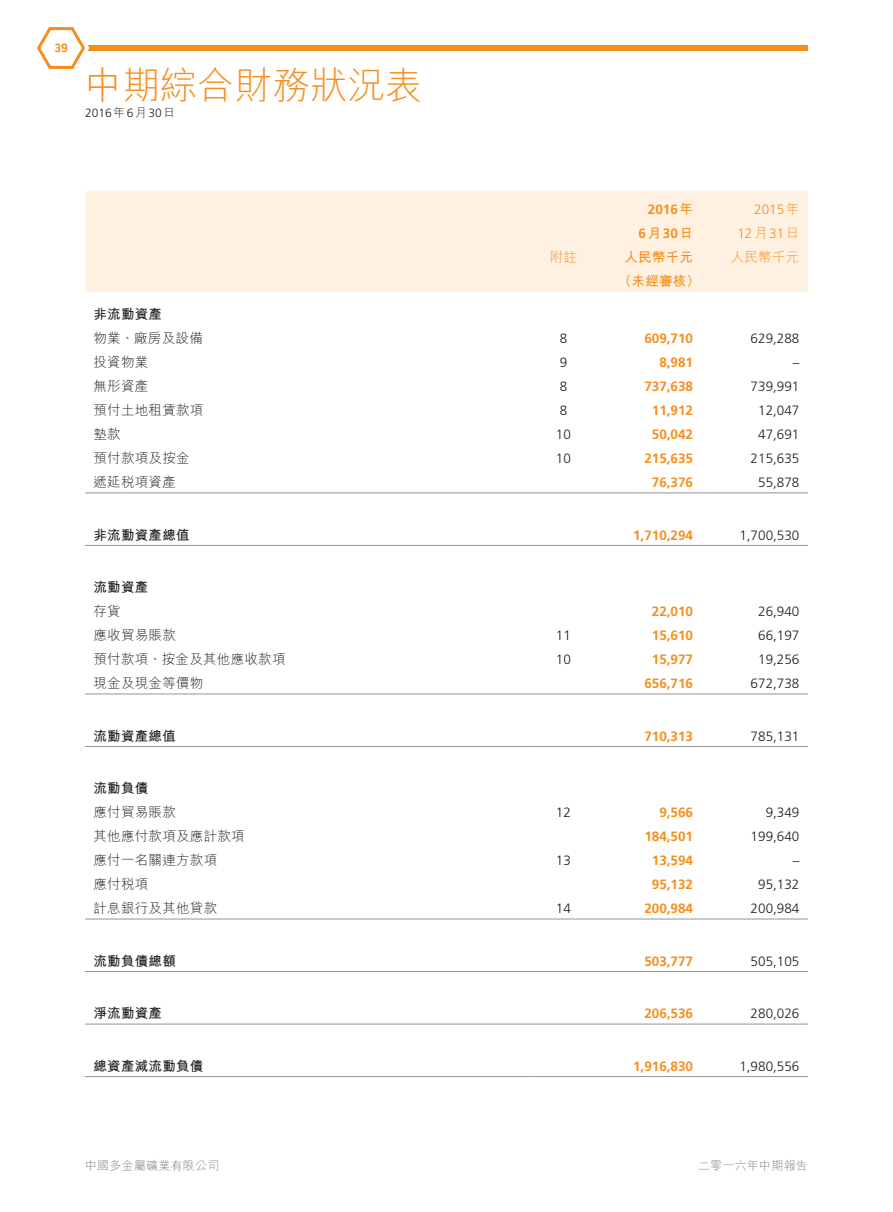
<style>
.page{position:relative;width:893px;height:1212px;background:#fff}
.page>*{position:absolute;margin:0;border:0;box-sizing:border-box;transform-origin:0 0}
.t1{font:300 37.5px "M Hei HK";color:#f68e1e}
._50_Table_txt{font:700 13.5px "Frutiger LT Std";color:#f68e1e}
._50_Table_txt-2{font:300 13.5px "Frutiger LT Std";color:#231f20}
._50_Table_txt-3{font:300 13.5px "M Hei HK";letter-spacing:.02em;color:#231f20}
._50_Table_txt-4{font:700 13.5px "M Hei HK";letter-spacing:.02em;color:#231f20}
._50_Table_txt-5{font:300 13.5px "Frutiger LT Std";color:#f68e1e}
._50_Table_txt-6{font:700 13.5px "M Hei HK";letter-spacing:.02em;color:#f68e1e}
._50_Table_txt-7{font:300 13.5px "M Hei HK";letter-spacing:.02em;color:#f68e1e}
.t2{font:300 12px "M Hei HK";letter-spacing:.02em;color:#808285}
.t3{font:300 12px "Frutiger LT Std";color:#231f20}
.t4{font:700 12px "Battersea";color:#f68e1e}
.s1{font-family:"M Hei HK"}
</style>
<div class="page">
<div style="left:82px;top:45px;width:725px;height:6px;background:#f68e1e"></div>
<svg style="left:37px;top:27px;width:52px;height:42px"></svg>
<div style="left:85px;top:191px;width:723px;height:101px;background:#fef1e2"></div>
<hr style="left:85px;top:492px;width:446px;height:1px;background:#939598">
<hr style="left:531px;top:492px;width:64px;height:1px;background:#939598">
<hr style="left:595px;top:492px;width:107px;height:1px;background:#939598">
<hr style="left:702px;top:492px;width:106px;height:1px;background:#939598">
<hr style="left:85px;top:545px;width:446px;height:1px;background:#939598">
<hr style="left:531px;top:545px;width:64px;height:1px;background:#939598">
<hr style="left:595px;top:545px;width:107px;height:1px;background:#939598">
<hr style="left:702px;top:545px;width:106px;height:1px;background:#939598">
<hr style="left:85px;top:693px;width:446px;height:1px;background:#939598">
<hr style="left:531px;top:693px;width:64px;height:1px;background:#939598">
<hr style="left:595px;top:693px;width:107px;height:1px;background:#939598">
<hr style="left:702px;top:693px;width:106px;height:1px;background:#939598">
<hr style="left:85px;top:746px;width:446px;height:1px;background:#939598">
<hr style="left:531px;top:746px;width:64px;height:1px;background:#939598">
<hr style="left:595px;top:746px;width:107px;height:1px;background:#939598">
<hr style="left:702px;top:746px;width:106px;height:1px;background:#939598">
<hr style="left:85px;top:919px;width:446px;height:1px;background:#939598">
<hr style="left:531px;top:919px;width:64px;height:1px;background:#939598">
<hr style="left:595px;top:919px;width:107px;height:1px;background:#939598">
<hr style="left:702px;top:919px;width:106px;height:1px;background:#939598">
<hr style="left:85px;top:971px;width:446px;height:1px;background:#939598">
<hr style="left:531px;top:971px;width:64px;height:1px;background:#939598">
<hr style="left:595px;top:971px;width:107px;height:1px;background:#939598">
<hr style="left:702px;top:971px;width:106px;height:1px;background:#939598">
<hr style="left:85px;top:1024px;width:446px;height:1px;background:#939598">
<hr style="left:531px;top:1024px;width:64px;height:1px;background:#939598">
<hr style="left:595px;top:1024px;width:107px;height:1px;background:#939598">
<hr style="left:702px;top:1024px;width:106px;height:1px;background:#939598">
<hr style="left:85px;top:1076px;width:446px;height:1px;background:#939598">
<hr style="left:531px;top:1076px;width:64px;height:1px;background:#939598">
<hr style="left:595px;top:1076px;width:107px;height:1px;background:#939598">
<hr style="left:702px;top:1076px;width:106px;height:1px;background:#939598">
<p class="t4" style="left:54px;top:41px;width:15px">39</p>
<p class="t1" style="left:85px;top:66px;width:339px">中期綜合財務狀況表</p>
<p class="t3" style="left:85px;top:106px;width:92px">2016<span class="s1">年</span>6<span class="s1">月</span>30<span class="s1">日</span></p>
<p class="_50_Table_txt-4" style="left:94px;top:304px;width:70px">非流動資產</p>
<p class="_50_Table_txt-3" style="left:94px;top:331px;width:111px">物業、廠房及設備</p>
<p class="_50_Table_txt-3" style="left:94px;top:355px;width:56px">投資物業</p>
<p class="_50_Table_txt-3" style="left:94px;top:379px;width:56px">無形資產</p>
<p class="_50_Table_txt-3" style="left:94px;top:403px;width:111px">預付土地租賃款項</p>
<p class="_50_Table_txt-3" style="left:94px;top:427px;width:29px">墊款</p>
<p class="_50_Table_txt-3" style="left:94px;top:451px;width:98px">預付款項及按金</p>
<p class="_50_Table_txt-3" style="left:94px;top:475px;width:84px">遞延稅項資產</p>
<p class="_50_Table_txt-4" style="left:94px;top:525px;width:98px">非流動資產總值</p>
<p class="_50_Table_txt-4" style="left:94px;top:577px;width:56px">流動資產</p>
<p class="_50_Table_txt-3" style="left:94px;top:604px;width:29px">存貨</p>
<p class="_50_Table_txt-3" style="left:94px;top:628px;width:84px">應收貿易賬款</p>
<p class="_50_Table_txt-3" style="left:94px;top:652px;width:193px">預付款項、按金及其他應收款項</p>
<p class="_50_Table_txt-3" style="left:94px;top:676px;width:111px">現金及現金等價物</p>
<p class="_50_Table_txt-4" style="left:94px;top:726px;width:84px">流動資產總值</p>
<p class="_50_Table_txt-4" style="left:94px;top:778px;width:56px">流動負債</p>
<p class="_50_Table_txt-3" style="left:94px;top:805px;width:84px">應付貿易賬款</p>
<p class="_50_Table_txt-3" style="left:94px;top:829px;width:153px">其他應付款項及應計款項</p>
<p class="_50_Table_txt-3" style="left:94px;top:853px;width:125px">應付一名關連方款項</p>
<p class="_50_Table_txt-3" style="left:94px;top:877px;width:56px">應付稅項</p>
<p class="_50_Table_txt-3" style="left:94px;top:901px;width:125px">計息銀行及其他貸款</p>
<p class="_50_Table_txt-4" style="left:94px;top:951px;width:84px">流動負債總額</p>
<p class="_50_Table_txt-4" style="left:94px;top:1003px;width:70px">淨流動資產</p>
<p class="_50_Table_txt-4" style="left:94px;top:1056px;width:111px">總資產減流動負債</p>
<p class="t2" style="left:85px;top:1160px;width:136px">中國多金屬礦業有限公司</p>
<p class="_50_Table_txt" style="left:648px;top:201px;width:47px">2016<span class="s1">年</span></p>
<p class="_50_Table_txt-5" style="left:754px;top:201px;width:47px">2015 <span class="s1">年</span></p>
<p class="_50_Table_txt" style="left:638px;top:225px;width:56px">6<span class="s1">月</span>30<span class="s1">日</span></p>
<p class="_50_Table_txt-5" style="left:737px;top:225px;width:64px">12<span class="s1">月</span>31<span class="s1">日</span></p>
<p class="_50_Table_txt-7" style="left:550px;top:250px;width:29px">附註</p>
<p class="_50_Table_txt-6" style="left:624px;top:247px;width:70px">人民幣千元</p>
<p class="_50_Table_txt-7" style="left:731px;top:250px;width:70px">人民幣千元</p>
<p class="_50_Table_txt-6" style="left:618px;top:271px;width:83px">（未經審核(</p>
<p class="_50_Table_txt-2" style="left:560px;top:331px;width:9px">8</p>
<p class="_50_Table_txt" style="left:644px;top:330px;width:50px">609,710</p>
<p class="_50_Table_txt-2" style="left:751px;top:331px;width:50px">629,288</p>
<p class="_50_Table_txt-2" style="left:560px;top:355px;width:9px">9</p>
<p class="_50_Table_txt" style="left:659px;top:354px;width:35px">8,981</p>
<p class="_50_Table_txt-2" style="left:793px;top:355px;width:8px">–</p>
<p class="_50_Table_txt-2" style="left:560px;top:379px;width:9px">8</p>
<p class="_50_Table_txt" style="left:644px;top:378px;width:50px">737,638</p>
<p class="_50_Table_txt-2" style="left:751px;top:379px;width:50px">739,991</p>
<p class="_50_Table_txt-2" style="left:560px;top:403px;width:9px">8</p>
<p class="_50_Table_txt" style="left:652px;top:402px;width:43px">11,912</p>
<p class="_50_Table_txt-2" style="left:758px;top:403px;width:43px">12,047</p>
<p class="_50_Table_txt-2" style="left:556px;top:427px;width:17px">10</p>
<p class="_50_Table_txt" style="left:652px;top:426px;width:43px">50,042</p>
<p class="_50_Table_txt-2" style="left:758px;top:427px;width:43px">47,691</p>
<p class="_50_Table_txt-2" style="left:556px;top:451px;width:17px">10</p>
<p class="_50_Table_txt" style="left:644px;top:450px;width:50px">215,635</p>
<p class="_50_Table_txt-2" style="left:751px;top:451px;width:50px">215,635</p>
<p class="_50_Table_txt" style="left:652px;top:474px;width:43px">76,376</p>
<p class="_50_Table_txt-2" style="left:758px;top:475px;width:43px">55,878</p>
<p class="_50_Table_txt" style="left:633px;top:527px;width:62px">1,710,294</p>
<p class="_50_Table_txt-2" style="left:739px;top:527px;width:62px">1,700,530</p>
<p class="_50_Table_txt" style="left:652px;top:603px;width:43px">22,010</p>
<p class="_50_Table_txt-2" style="left:758px;top:604px;width:43px">26,940</p>
<p class="_50_Table_txt-2" style="left:556px;top:628px;width:17px">11</p>
<p class="_50_Table_txt" style="left:652px;top:627px;width:43px">15,610</p>
<p class="_50_Table_txt-2" style="left:758px;top:628px;width:43px">66,197</p>
<p class="_50_Table_txt-2" style="left:556px;top:652px;width:17px">10</p>
<p class="_50_Table_txt" style="left:652px;top:651px;width:43px">15,977</p>
<p class="_50_Table_txt-2" style="left:758px;top:652px;width:43px">19,256</p>
<p class="_50_Table_txt" style="left:644px;top:675px;width:50px">656,716</p>
<p class="_50_Table_txt-2" style="left:751px;top:676px;width:50px">672,738</p>
<p class="_50_Table_txt" style="left:644px;top:728px;width:50px">710,313</p>
<p class="_50_Table_txt-2" style="left:751px;top:728px;width:50px">785,131</p>
<p class="_50_Table_txt-2" style="left:556px;top:805px;width:17px">12</p>
<p class="_50_Table_txt" style="left:659px;top:804px;width:35px">9,566</p>
<p class="_50_Table_txt-2" style="left:766px;top:805px;width:35px">9,349</p>
<p class="_50_Table_txt" style="left:644px;top:828px;width:50px">184,501</p>
<p class="_50_Table_txt-2" style="left:751px;top:829px;width:50px">199,640</p>
<p class="_50_Table_txt-2" style="left:556px;top:853px;width:17px">13</p>
<p class="_50_Table_txt" style="left:652px;top:852px;width:43px">13,594</p>
<p class="_50_Table_txt-2" style="left:793px;top:853px;width:8px">–</p>
<p class="_50_Table_txt" style="left:652px;top:876px;width:43px">95,132</p>
<p class="_50_Table_txt-2" style="left:758px;top:877px;width:43px">95,132</p>
<p class="_50_Table_txt-2" style="left:556px;top:901px;width:17px">14</p>
<p class="_50_Table_txt" style="left:644px;top:900px;width:50px">200,984</p>
<p class="_50_Table_txt-2" style="left:751px;top:901px;width:50px">200,984</p>
<p class="_50_Table_txt" style="left:644px;top:953px;width:50px">503,777</p>
<p class="_50_Table_txt-2" style="left:751px;top:953px;width:50px">505,105</p>
<p class="_50_Table_txt" style="left:644px;top:1005px;width:50px">206,536</p>
<p class="_50_Table_txt-2" style="left:751px;top:1006px;width:50px">280,026</p>
<p class="_50_Table_txt" style="left:633px;top:1058px;width:62px">1,916,830</p>
<p class="_50_Table_txt-2" style="left:739px;top:1058px;width:62px">1,980,556</p>
<p class="t2" style="left:698px;top:1160px;width:111px">二零一六年中期報告</p>
</div>
